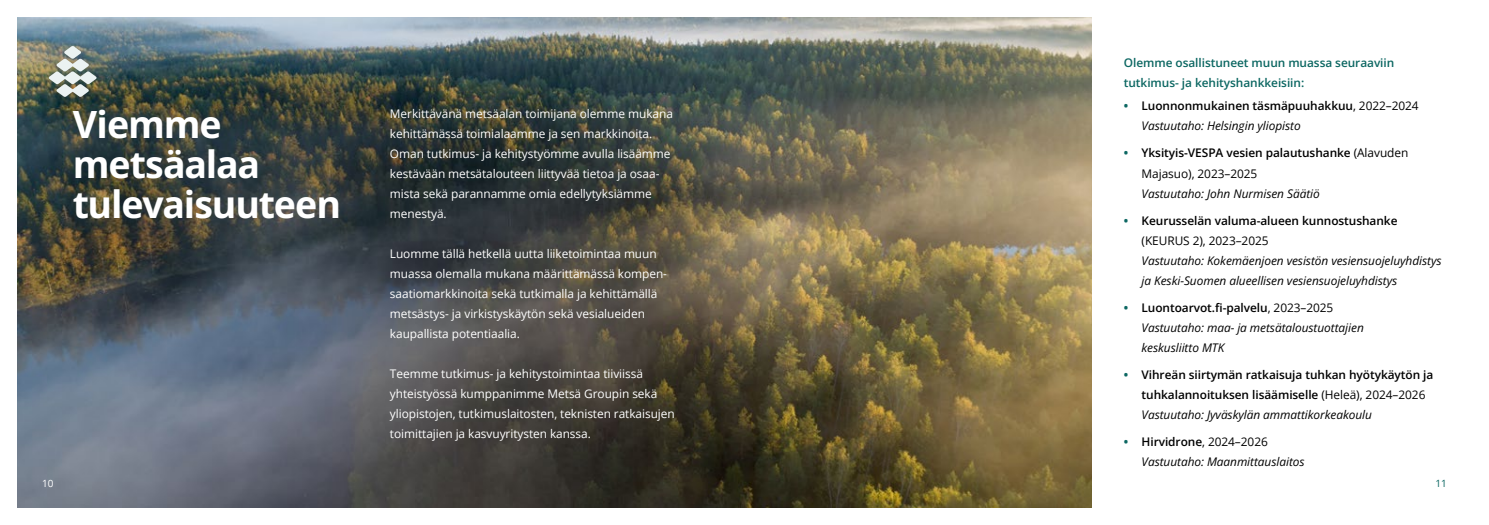
<style>
.page{position:relative;width:1489px;height:525px;background:#fff}
.page>*{position:absolute;margin:0;border:0;box-sizing:border-box;transform-origin:0 0}
.t1{font:700 37.5px/40px "Open Sans";letter-spacing:-.03em;color:#fff}
.t2{font:11.88px/20px "Open Sans";letter-spacing:-.005em;color:#fff}
.t3{font:600 11.88px/20px "Open Sans";letter-spacing:-.005em;color:#000}
.t4{font:italic 11.88px/20px "Open Sans";letter-spacing:-.005em;color:#000}
.t5{font:600 11.88px/20px "Open Sans";letter-spacing:-.005em;color:#0c6762}
.t6{font:10px "Open Sans";color:#0c6762}
.t7{font:10px "Open Sans";color:#fff}
.s1{font-weight:700;color:#0c6762}
.s2{font-weight:400}
.s3{font-weight:400;font-style:italic}
.s4{font-weight:700;font-style:normal;color:#0c6762}
.s5{font-weight:600;font-style:normal}
.s6{font-style:normal}
</style>
<div class="page">
<img style="left:18px;top:18px;width:1073px;height:489px">
<svg style="left:49px;top:46px;width:47px;height:51px;background:#9ba299"></svg>
<p class="t7" style="left:42px;top:476px;width:13px">10</p>
<h1 class="t1" style="left:73px;top:103px;width:270px">Viemme metsäalaa tulevaisuuteen</h1>
<p class="t2" style="left:390px;top:103px;width:284px">Merkittävänä metsäalan toimijana olemme mukana kehittämässä toimialaamme ja sen markkinoita.<br>Oman tutkimus- ja kehitystyömme avulla lisäämme kestävään metsätalouteen liittyvää tietoa ja osaa&shy;mista sekä parannamme omia edellytyksiämme menestyä.</p>
<p class="t2" style="left:390px;top:243px;width:278px">Luomme tällä hetkellä uutta liiketoimintaa muun muassa olemalla mukana määrittämässä kompen&shy;saatiomarkkinoita sekä tutkimalla ja kehittämällä metsästys- ja virkistyskäytön sekä vesialueiden kaupallista potentiaalia.</p>
<p class="t2" style="left:390px;top:363px;width:286px">Teemme tutkimus- ja kehitystoimintaa tiiviissä yhteistyössä kumppanimme Metsä Groupin sekä yliopistojen, tutkimuslaitosten, teknisten ratkaisujen toimittajien ja kasvuyritysten kanssa.</p>
<p class="t5" style="left:1123px;top:52px;width:272px">Olemme osallistuneet muun muassa seuraaviin tutkimus- ja kehityshankkeisiin:</p>
<p class="t3" style="left:1141px;top:96px;width:279px;text-indent:-18px"><span class="s1">•</span> Luonnonmukainen täsmäpuuhakkuu<span class="s2">, 2022–2024<br></span><span class="s3">Vastuutaho: Helsingin yliopisto</span></p>
<p class="t3" style="left:1141px;top:143px;width:268px;text-indent:-18px"><span class="s1">•</span> Yksityis-VESPA vesien palautushanke <span class="s2">(Alavuden<br>Majasuo), 2023–2025</span></p>
<p class="t4" style="left:1141px;top:183px;width:180px">Vastuutaho: John Nurmisen Säätiö</p>
<p class="t3" style="left:1141px;top:210px;width:257px;text-indent:-18px"><span class="s1">•</span> Keurusselän valuma-alueen kunnostushanke <span class="s2">(KEURUS 2), 2023–2025</span></p>
<p class="t4" style="left:1141px;top:250px;width:301px">Vastuutaho: Kokemäenjoen vesistön vesiensuojeluyhdistys ja Keski-Suomen alueellisen vesiensuojeluyhdistys</p>
<p class="t4" style="left:1141px;top:297px;width:224px;text-indent:-18px"><span class="s4">•</span> <span class="s5">Luontoarvot.fi-palvelu</span><span class="s6">, 2023–2025<br></span>Vastuutaho: maa- ja metsätaloustuottajien keskusliitto MTK</p>
<p class="t3" style="left:1141px;top:364px;width:293px;text-indent:-18px"><span class="s1">•</span> Vihreän siirtymän ratkaisuja tuhkan hyötykäytön ja tuhkalannoituksen lisäämiselle <span class="s2">(Heleä), 2024–2026<br></span><span class="s3">Vastuutaho: Jyväskylän ammattikorkeakoulu</span></p>
<p class="t4" style="left:1141px;top:431px;width:164px;text-indent:-18px"><span class="s4">•</span> <span class="s5">Hirvidrone</span><span class="s6">, 2024–2026<br></span>Vastuutaho: Maanmittauslaitos</p>
<p class="t6" style="left:1435px;top:476px;width:13px">11</p>
</div>
